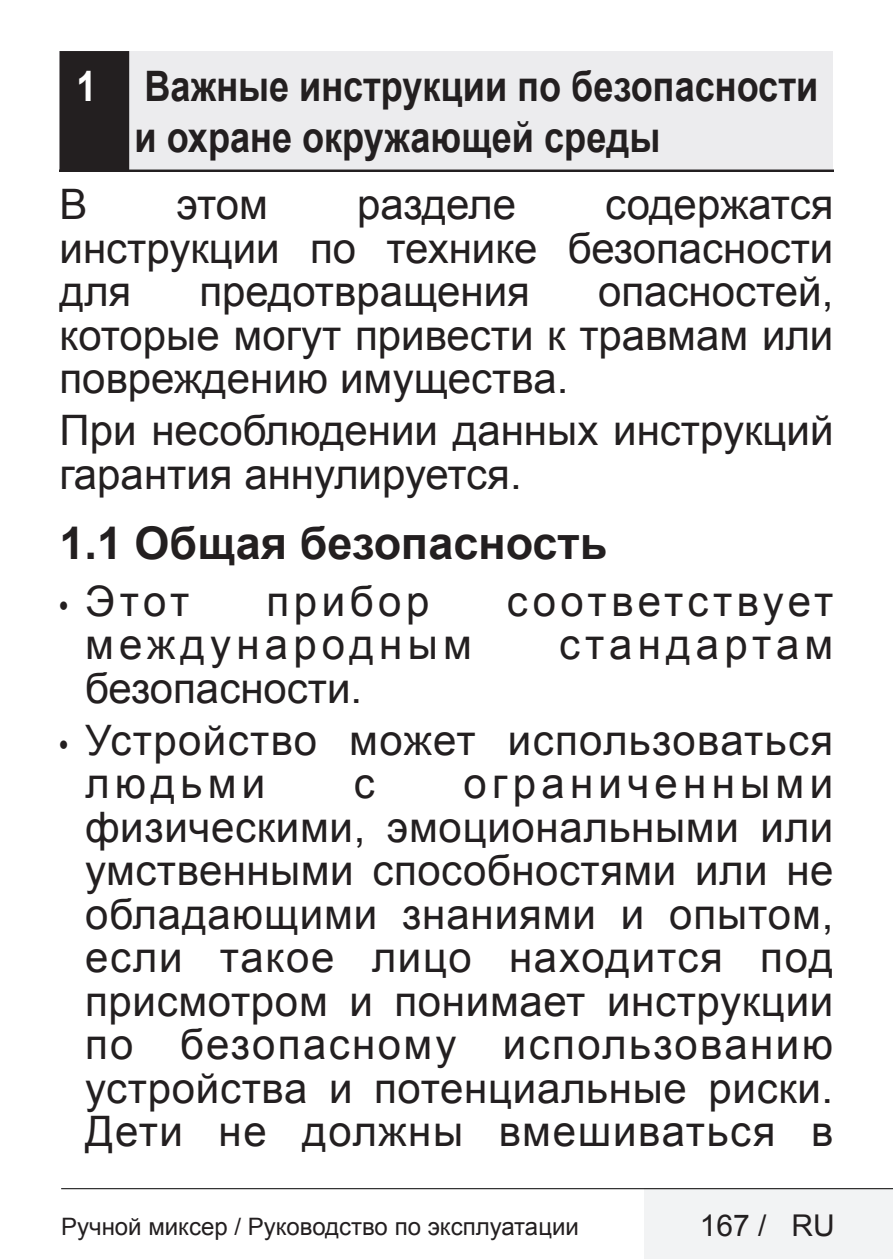
<style>
.page{position:relative;width:893px;height:1259px;background:#fff}
.page>*{position:absolute;margin:0;border:0;box-sizing:border-box;transform-origin:0 0}
.Alt_Baslik_Guvenlık{font:700 45px "Arial";color:#231f20}
.Guvenlik_Giris_Parag{font:42px/43.5px "Arial";color:#231f20;text-align:justify}
.t1{font:700 42px/51px "Arial";color:#231f20;scale:.86 1}
.Guvenlik_Giris_Parag-2{font:42px/43.5px "Arial";letter-spacing:.035em;color:#231f20}
.Guvenlik_Giris_Parag-3{font:42px "Arial";letter-spacing:.125em;color:#231f20}
.Guvenlik_Giris_Parag-4{font:42px "Arial";letter-spacing:.095em;color:#231f20}
.t2{font:30px "Arial";color:#231f20}
.t3{font:24px "Arial";color:#231f20}
.s1{color:#fff}
.s2{font-weight:700;font-size:30px}
</style>
<div class="page">
<div style="left:644px;top:1188px;width:249px;height:71px;background:#f2f3f4"></div>
<hr style="left:61px;top:1188px;width:832px;height:1px;background:#000">
<div style="left:60px;top:51px;width:773px;height:121px;background:#ececee"></div>
<hr style="left:60px;top:170px;width:773px;height:2px;background:#231f20">
<div style="left:61px;top:53px;width:67px;height:117px;background:#231f20"></div>
<div style="left:60px;top:51px;width:69px;height:121px;border:3px solid #231f20"></div>
<p class="t1" style="left:135px;top:62px;width:796px;text-indent:-58px"><span class="s1">1</span> Важные инструкции по безопасности и охране окружающей среды</p>
<p class="Guvenlik_Giris_Parag" style="left:60px;top:183px;width:30px">В</p>
<p class="Guvenlik_Giris_Parag" style="left:177px;top:183px;width:93px">этом</p>
<p class="Guvenlik_Giris_Parag" style="left:357px;top:183px;width:160px">разделе</p>
<p class="Guvenlik_Giris_Parag" style="left:60px;top:183px;width:775px;text-indent:546px">содержатся инструкции по технике безопасности для</p>
<p class="Guvenlik_Giris_Parag" style="left:60px;top:270px;width:775px;text-indent:539px">опасностей, которые могут привести к травмам или повреждению имущества.</p>
<p class="Guvenlik_Giris_Parag" style="left:60px;top:409px;width:775px">При несоблюдении данных инструкций гарантия аннулируется.</p>
<p class="Alt_Baslik_Guvenlık" style="left:60px;top:514px;width:549px">1.1 Общая безопасность</p>
<p class="Guvenlik_Giris_Parag" style="left:60px;top:579px;width:131px"><span class="s2">•</span> Этот</p>
<p class="Guvenlik_Giris_Parag" style="left:267px;top:579px;width:164px">прибор</p>
<p class="Guvenlik_Giris_Parag-4" style="left:507px;top:573px;width:328px">соответствует</p>
<p class="Guvenlik_Giris_Parag-3" style="left:85px;top:617px;width:388px">международным</p>
<p class="Guvenlik_Giris_Parag-3" style="left:559px;top:617px;width:276px">стандартам</p>
<p class="Guvenlik_Giris_Parag" style="left:85px;top:666px;width:279px">безопасности.</p>
<p class="Guvenlik_Giris_Parag-2" style="left:85px;top:718px;width:750px;text-indent:-26px"><span class="s2">•</span> Устройство может использоваться людьми</p>
<p class="Guvenlik_Giris_Parag" style="left:199px;top:270px;width:332px">предотвращения</p>
<p class="Guvenlik_Giris_Parag" style="left:85px;top:762px;width:750px;text-indent:378px">ограниченными физическими, эмоциональными или умственными способностями или не обладающими знаниями и опытом, если такое лицо находится под присмотром и понимает инструкции по безопасному использованию устройства и потенциальные риски.<br>Дети не должны вмешиваться в</p>
<p class="Guvenlik_Giris_Parag" style="left:354px;top:762px;width:22px">с</p>
<p class="t3" style="left:61px;top:1210px;width:519px">Ручной миксер / Руководство по эксплуатации</p>
<p class="t2" style="left:700px;top:1206px;width:137px">167 / RU</p>
</div>
